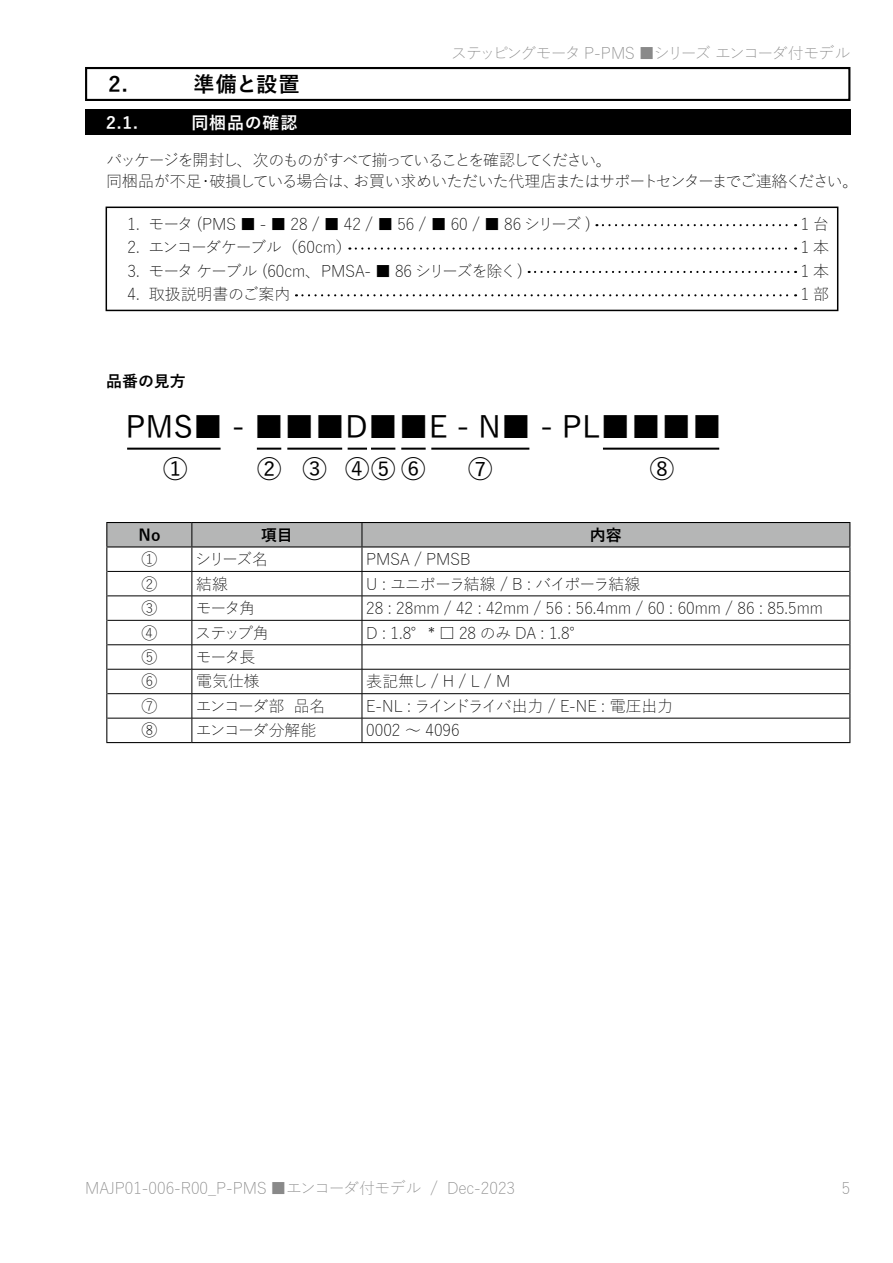
<style>
.page{position:relative;width:893px;height:1263px;background:#fff}
.page>*{position:absolute;margin:0;border:0;box-sizing:border-box;transform-origin:0 0}
.t1{font:500 30.45px "Yu Gothic";color:#000}
.t2{font:500 24.45px "Yu Gothic";color:#000}
.t3{font:700 21.3px "Yu Gothic";letter-spacing:.005em;color:#000}
.t4{font:700 16.95px "Yu Gothic";letter-spacing:.05em;color:#fff}
.t5{font:300 15.9px "Yu Gothic";color:#000}
.t6{font:300 15.9px/21.3px "Yu Gothic";letter-spacing:-.085em;color:#000}
.t7{font:300 15.9px "Yu Gothic";letter-spacing:-.04em;color:#000}
.t8{font:300 15.9px "Yu Gothic";letter-spacing:-.065em;color:#000}
.t9{font:300 15.9px "Yu Gothic";color:#898989}
.t10{font:300 15.9px "Yu Gothic";letter-spacing:-.095em;color:#898989}
.t11{font:300 15.9px "Yu Gothic";letter-spacing:-.015em;color:#000}
.t12{font:300 15.9px "Yu Gothic";letter-spacing:-.075em;color:#000}
.t13{font:700 15.9px "Yu Gothic";color:#000}
.t14{font:300 15.9px "Yu Gothic";letter-spacing:-.095em;color:#000}
.t15{font:300 15.9px "Yu Gothic";letter-spacing:-.02em;color:#898989}
</style>
<div class="page">
<div style="left:85px;top:67px;width:765px;height:34px;border:2px solid #000"></div>
<div style="left:85px;top:109px;width:765px;height:26px;background:#000"></div>
<div style="left:106px;top:207px;width:732px;height:104px;border:2px solid #000"></div>
<svg style="left:603px;top:224px;width:193px;height:2px"></svg>
<svg style="left:356px;top:247px;width:440px;height:3px"></svg>
<svg style="left:529px;top:271px;width:267px;height:2px"></svg>
<svg style="left:296px;top:294px;width:500px;height:2px"></svg>
<hr style="left:127px;top:448px;width:94px;height:2px;background:#000">
<hr style="left:257px;top:448px;width:24px;height:2px;background:#000">
<hr style="left:287px;top:448px;width:55px;height:2px;background:#000">
<svg style="left:348px;top:448px;width:19px;height:2px"></svg>
<hr style="left:431px;top:448px;width:98px;height:2px;background:#000">
<hr style="left:603px;top:448px;width:116px;height:2px;background:#000">
<hr style="left:371px;top:448px;width:24px;height:2px;background:#000">
<hr style="left:401px;top:448px;width:25px;height:2px;background:#000">
<svg style="left:106px;top:522px;width:744px;height:220px"></svg>
<hr style="left:106px;top:742px;width:86px;height:1px;background:#000">
<hr style="left:192px;top:742px;width:170px;height:1px;background:#000">
<hr style="left:362px;top:742px;width:488px;height:1px;background:#000">
<p class="t10" style="left:451px;top:38px;width:401px">ステッピングモータ P-PMS ■シリーズ エンコーダ付モデル</p>
<h3 class="t3" style="left:108px;top:72px;width:21px">2.</h3>
<h3 class="t3" style="left:193px;top:72px;width:108px">準備と設置</h3>
<p class="t4" style="left:106px;top:113px;width:33px">2.1.</p>
<p class="t4" style="left:191px;top:113px;width:108px">同梱品の確認</p>
<p class="t6" style="left:106px;top:147px;width:754px">パッケージを開封し、次のものがすべて揃っていることを確認してください。<br>同梱品が不足・破損している場合は、お買い求めいただいた代理店またはサポートセンターまでご連絡ください。</p>
<p class="t5" style="left:128px;top:209px;width:465px">1. モータ (PMS ■ - ■ 28 / ■ 42 / ■ 56 / ■ 60 / ■ 86 シリーズ )</p>
<p class="t7" style="left:801px;top:209px;width:30px">1 台</p>
<p class="t12" style="left:128px;top:233px;width:226px">2. エンコーダケーブル（60cm）</p>
<p class="t7" style="left:801px;top:233px;width:30px">1 本</p>
<p class="t8" style="left:128px;top:256px;width:397px">3. モータ ケーブル (60cm、PMSA- ■ 86 シリーズを除く)</p>
<p class="t7" style="left:801px;top:256px;width:30px">1 本</p>
<p class="t5" style="left:128px;top:279px;width:164px">4. 取扱説明書のご案内</p>
<p class="t7" style="left:801px;top:279px;width:30px">1 部</p>
<p class="t13" style="left:106px;top:372px;width:81px">品番の見方</p>
<h1 class="t1" style="left:125px;top:399px;width:598px">PMS■ - ■■■D■■E - N■ - PL■■■■</h1>
<h2 class="t2" style="left:163px;top:447px;width:26px">①</h2>
<h2 class="t2" style="left:257px;top:447px;width:170px">② ③ ④⑤⑥</h2>
<h2 class="t2" style="left:468px;top:447px;width:26px">⑦</h2>
<h2 class="t2" style="left:650px;top:447px;width:26px">⑧</h2>
<p class="t13" style="left:139px;top:526px;width:23px">No</p>
<p class="t13" style="left:261px;top:526px;width:33px">項目</p>
<p class="t13" style="left:590px;top:526px;width:33px">内容</p>
<p class="t7" style="left:141px;top:545px;width:17px">①</p>
<p class="t7" style="left:195px;top:545px;width:75px">シリーズ名</p>
<p class="t5" style="left:366px;top:545px;width:106px">PMSA / PMSB</p>
<p class="t7" style="left:141px;top:569px;width:17px">②</p>
<p class="t7" style="left:196px;top:569px;width:33px">結線</p>
<p class="t8" style="left:366px;top:569px;width:276px">U : ユニポーラ結線 / B : バイポーラ結線</p>
<p class="t7" style="left:141px;top:593px;width:17px">③</p>
<p class="t7" style="left:196px;top:593px;width:61px">モータ角</p>
<p class="t5" style="left:366px;top:593px;width:458px">28 : 28mm / 42 : 42mm / 56 : 56.4mm / 60 : 60mm / 86 : 85.5mm</p>
<p class="t7" style="left:141px;top:618px;width:17px">④</p>
<p class="t7" style="left:195px;top:618px;width:76px">ステップ角</p>
<p class="t7" style="left:366px;top:618px;width:221px">D : 1.8° * □ 28 のみ DA : 1.8°</p>
<p class="t7" style="left:141px;top:642px;width:17px">⑤</p>
<p class="t7" style="left:196px;top:642px;width:61px">モータ長</p>
<p class="t7" style="left:141px;top:667px;width:17px">⑥</p>
<p class="t7" style="left:196px;top:667px;width:65px">電気仕様</p>
<p class="t7" style="left:366px;top:667px;width:146px">表記無し / H / L / M</p>
<p class="t7" style="left:141px;top:691px;width:17px">⑦</p>
<p class="t14" style="left:196px;top:691px;width:131px">エンコーダ部 品名</p>
<p class="t11" style="left:366px;top:691px;width:309px">E-NL : ラインドライバ出力 / E-NE : 電圧出力</p>
<p class="t7" style="left:141px;top:716px;width:17px">⑧</p>
<p class="t6" style="left:196px;top:718px;width:122px">エンコーダ分解能</p>
<p class="t5" style="left:366px;top:716px;width:95px">0002 ～ 4096</p>
<p class="t9" style="left:85px;top:1173px;width:432px">MAJP01-006-R00_P-PMS ■エンコーダ付モデル / Dec-2023</p>
<p class="t15" style="left:842px;top:1173px;width:10px">5</p>
</div>
